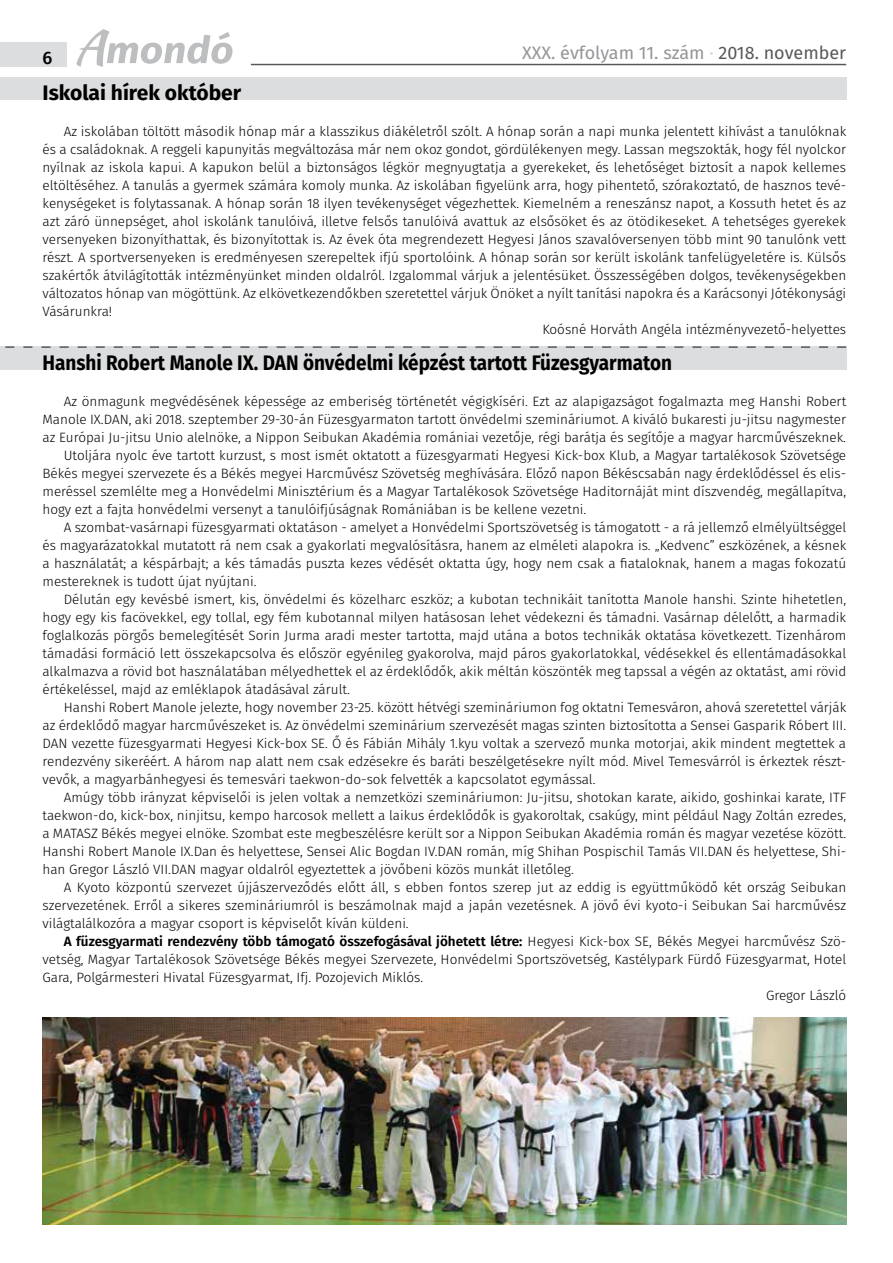
<style>
.page{position:relative;width:893px;height:1263px;background:#fff}
.page>*{position:absolute;margin:0;border:0;box-sizing:border-box;transform-origin:0 0}
.t1{font:700 21px "Fira Sans";color:#000;scale:.9 1}
.t2{font:700 21px "Fira Sans";color:#000}
.t3{font:18px "Fira Sans";color:#939598}
.t4{font:500 18px "Fira Sans";color:#000}
.t5{font:300 13.5px "Fira Sans";color:#000}
.t6{font:600 13.5px "Fira Sans";color:#000}
.s1{color:#d1d3d4}
.s2{color:#58595b}
.s3{font-weight:300}
</style>
<div class="page">
<div style="left:0;top:43px;width:66px;height:24px;background:#dcddde"></div>
<svg style="left:77px;top:29px;width:156px;height:38px"></svg>
<hr style="left:251px;top:64px;width:595px;height:1px;background:#58595b">
<div style="left:0;top:346px;width:846px;height:24px;background:#dcddde"></div>
<svg style="left:5px;top:346px;width:841px;height:2px"></svg>
<div style="left:0;top:78px;width:846px;height:22px;background:#dcddde"></div>
<img style="left:43px;top:1018px;width:803px;height:207px">
<h2 class="t4" style="left:43px;top:43px;width:11px">6</h2>
<h2 class="t3" style="left:522px;top:39px;width:326px">XXX. évfolyam 11. szám <span class="s1">·</span> <span class="s2">2018. november</span></h2>
<h1 class="t2" style="left:43px;top:75px;width:200px">Iskolai hírek október</h1>
<p class="t5" style="left:64px;top:121px;width:784px">Az iskolában töltött második hónap már a klasszikus diákéletről szólt. A hónap során a napi munka jelentett kihívást a tanulóknak</p>
<p class="t5" style="left:43px;top:139px;width:805px">és a családoknak. A reggeli kapunyitás megváltozása már nem okoz gondot, gördülékenyen megy. Lassan megszokták, hogy fél nyolckor</p>
<p class="t5" style="left:43px;top:157px;width:805px">nyílnak az iskola kapui. A kapukon belül a biztonságos légkör megnyugtatja a gyerekeket, és lehetőséget biztosít a napok kellemes</p>
<p class="t5" style="left:43px;top:175px;width:805px">eltöltéséhez. A tanulás a gyermek számára komoly munka. Az iskolában figyelünk arra, hogy pihentető, szórakoztató, de hasznos tevé-</p>
<p class="t5" style="left:43px;top:193px;width:805px">kenységeket is folytassanak. A hónap során 18 ilyen tevékenységet végezhettek. Kiemelném a reneszánsz napot, a Kossuth hetet és az</p>
<p class="t5" style="left:43px;top:211px;width:805px">azt záró ünnepséget, ahol iskolánk tanulóivá, illetve felsős tanulóivá avattuk az elsősöket és az ötödikeseket. A tehetséges gyerekek</p>
<p class="t5" style="left:43px;top:229px;width:805px">versenyeken bizonyíthattak, és bizonyítottak is. Az évek óta megrendezett Hegyesi János szavalóversenyen több mint 90 tanulónk vett</p>
<p class="t5" style="left:43px;top:247px;width:805px">részt. A sportversenyeken is eredményesen szerepeltek ifjú sportolóink. A hónap során sor került iskolánk tanfelügyeletére is. Külsős</p>
<p class="t5" style="left:43px;top:265px;width:805px">szakértők átvilágították intézményünket minden oldalról. Izgalommal várjuk a jelentésüket. Összességében dolgos, tevékenységekben</p>
<p class="t5" style="left:43px;top:283px;width:805px">változatos hónap van mögöttünk. Az elkövetkezendőkben szeretettel várjuk Önöket a nyílt tanítási napokra és a Karácsonyi Jótékonysági</p>
<p class="t5" style="left:43px;top:301px;width:71px">Vásárunkra!</p>
<p class="t5" style="left:542px;top:319px;width:305px">Koósné Horváth Angéla intézményvezető-helyettes</p>
<h1 class="t1" style="left:43px;top:345px;width:701px">Hanshi Robert Manole IX. DAN önvédelmi képzést tartott Füzesgyarmaton</h1>
<p class="t5" style="left:64px;top:392px;width:784px">Az önmagunk megvédésének képessége az emberiség történetét végigkíséri. Ezt az alapigazságot fogalmazta meg Hanshi Robert</p>
<p class="t5" style="left:43px;top:410px;width:805px">Manole IX.DAN, aki 2018. szeptember 29-30-án Füzesgyarmaton tartott önvédelmi szemináriumot. A kiváló bukaresti ju-jitsu nagymester</p>
<p class="t5" style="left:43px;top:428px;width:805px">az Európai Ju-jitsu Unio alelnöke, a Nippon Seibukan Akadémia romániai vezetője, régi barátja és segítője a magyar harcművészeknek.</p>
<p class="t5" style="left:64px;top:445px;width:784px">Utoljára nyolc éve tartott kurzust, s most ismét oktatott a füzesgyarmati Hegyesi Kick-box Klub, a Magyar tartalékosok Szövetsége</p>
<p class="t5" style="left:43px;top:463px;width:805px">Békés megyei szervezete és a Békés megyei Harcművész Szövetség meghívására. Előző napon Békéscsabán nagy érdeklődéssel és elis-</p>
<p class="t5" style="left:43px;top:481px;width:805px">meréssel szemlélte meg a Honvédelmi Minisztérium és a Magyar Tartalékosok Szövetsége Haditornáját mint díszvendég, megállapítva,</p>
<p class="t5" style="left:43px;top:499px;width:545px">hogy ezt a fajta honvédelmi versenyt a tanulóifjúságnak Romániában is be kellene vezetni.</p>
<p class="t5" style="left:64px;top:517px;width:784px">A szombat-vasárnapi füzesgyarmati oktatáson - amelyet a Honvédelmi Sportszövetség is támogatott - a rá jellemző elmélyültséggel</p>
<p class="t5" style="left:43px;top:535px;width:805px">és magyarázatokkal mutatott rá nem csak a gyakorlati megvalósításra, hanem az elméleti alapokra is. „Kedvenc” eszközének, a késnek</p>
<p class="t5" style="left:43px;top:553px;width:805px">a használatát; a késpárbajt; a kés támadás puszta kezes védését oktatta úgy, hogy nem csak a fiataloknak, hanem a magas fokozatú</p>
<p class="t5" style="left:43px;top:571px;width:215px">mestereknek is tudott újat nyújtani.</p>
<p class="t5" style="left:64px;top:589px;width:784px">Délután egy kevésbé ismert, kis, önvédelmi és közelharc eszköz; a kubotan technikáit tanította Manole hanshi. Szinte hihetetlen,</p>
<p class="t5" style="left:43px;top:607px;width:805px">hogy egy kis facövekkel, egy tollal, egy fém kubotannal milyen hatásosan lehet védekezni és támadni. Vasárnap délelőtt, a harmadik</p>
<p class="t5" style="left:43px;top:625px;width:805px">foglalkozás pörgős bemelegítését Sorin Jurma aradi mester tartotta, majd utána a botos technikák oktatása következett. Tizenhárom</p>
<p class="t5" style="left:43px;top:643px;width:805px">támadási formáció lett összekapcsolva és először egyénileg gyakorolva, majd páros gyakorlatokkal, védésekkel és ellentámadásokkal</p>
<p class="t5" style="left:43px;top:661px;width:805px">alkalmazva a rövid bot használatában mélyedhettek el az érdeklődők, akik méltán köszönték meg tapssal a végén az oktatást, ami rövid</p>
<p class="t5" style="left:43px;top:679px;width:309px">értékeléssel, majd az emléklapok átadásával zárult.</p>
<p class="t5" style="left:64px;top:697px;width:784px">Hanshi Robert Manole jelezte, hogy november 23-25. között hétvégi szemináriumon fog oktatni Temesváron, ahová szeretettel várják</p>
<p class="t5" style="left:43px;top:715px;width:805px">az érdeklődő magyar harcművészeket is. Az önvédelmi szeminárium szervezését magas szinten biztosította a Sensei Gasparik Róbert III.</p>
<p class="t5" style="left:43px;top:733px;width:805px">DAN vezette füzesgyarmati Hegyesi Kick-box SE. Ő és Fábián Mihály 1.kyu voltak a szervező munka motorjai, akik mindent megtettek a</p>
<p class="t5" style="left:43px;top:751px;width:805px">rendezvény sikeréért. A három nap alatt nem csak edzésekre és baráti beszélgetésekre nyílt mód. Mivel Temesvárról is érkeztek részt-</p>
<p class="t5" style="left:43px;top:769px;width:554px">vevők, a magyarbánhegyesi és temesvári taekwon-do-sok felvették a kapcsolatot egymással.</p>
<p class="t5" style="left:64px;top:787px;width:784px">Amúgy több irányzat képviselői is jelen voltak a nemzetközi szemináriumon: Ju-jitsu, shotokan karate, aikido, goshinkai karate, ITF</p>
<p class="t5" style="left:43px;top:805px;width:805px">taekwon-do, kick-box, ninjitsu, kempo harcosok mellett a laikus érdeklődők is gyakoroltak, csakúgy, mint például Nagy Zoltán ezredes,</p>
<p class="t5" style="left:43px;top:823px;width:805px">a MATASZ Békés megyei elnöke. Szombat este megbeszélésre került sor a Nippon Seibukan Akadémia román és magyar vezetése között.</p>
<p class="t5" style="left:43px;top:841px;width:805px">Hanshi Robert Manole IX.Dan és helyettese, Sensei Alic Bogdan IV.DAN román, míg Shihan Pospischil Tamás VII.DAN és helyettese, Shi-</p>
<p class="t5" style="left:43px;top:859px;width:533px">han Gregor László VII.DAN magyar oldalról egyeztettek a jövőbeni közös munkát illetőleg.</p>
<p class="t5" style="left:64px;top:877px;width:784px">A Kyoto központú szervezet újjászerveződés előtt áll, s ebben fontos szerep jut az eddig is együttműködő két ország Seibukan</p>
<p class="t5" style="left:43px;top:895px;width:805px">szervezetének. Erről a sikeres szemináriumról is beszámolnak majd a japán vezetésnek. A jövő évi kyoto-i Seibukan Sai harcművész</p>
<p class="t5" style="left:43px;top:913px;width:368px">világtalálkozóra a magyar csoport is képviselőt kíván küldeni.</p>
<p class="t6" style="left:64px;top:930px;width:784px">A füzesgyarmati rendezvény több támogató összefogásával jöhetett létre: <span class="s3">Hegyesi Kick-box SE, Békés Megyei harcművész Szö-</span></p>
<p class="t5" style="left:43px;top:949px;width:805px">vetség, Magyar Tartalékosok Szövetsége Békés megyei Szervezete, Honvédelmi Sportszövetség, Kastélypark Fürdő Füzesgyarmat, Hotel</p>
<p class="t5" style="left:43px;top:967px;width:382px">Gara, Polgármesteri Hivatal Füzesgyarmat, Ifj. Pozojevich Miklós.</p>
<p class="t5" style="left:766px;top:985px;width:82px">Gregor László</p>
</div>
